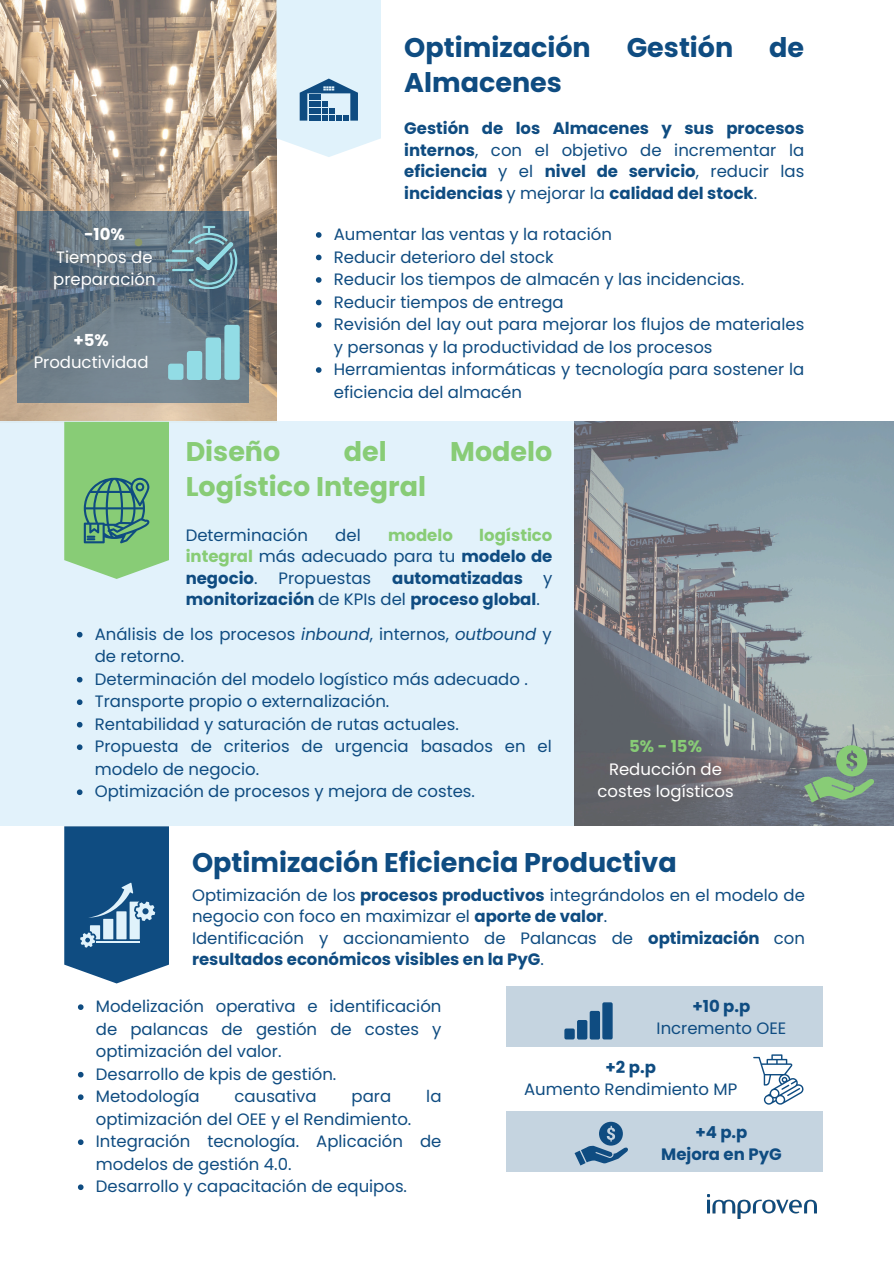
<style>
.page{position:relative;width:894px;height:1264px;background:#fff}
.page>*{position:absolute;margin:0;border:0;box-sizing:border-box;transform-origin:0 0}
.t1{font:700 27px "Poppins";color:#0f4c81}
.t2{font:700 27px "Poppins";color:#88cc76}
.t3{font:16.5px/22.5px "Poppins";color:#0f4c81}
.t4{font:700 16.5px/21.3px "Poppins";color:#0f4c81}
.t5{font:16.5px/22.5px "Poppins";color:#fff}
.t6{font:700 16.5px "Poppins";color:#88cc76}
.t7{font:700 16.5px "Poppins";color:#fff}
.s1{font-weight:400}
.s2{font-weight:700;color:#88cc76}
.s3{font-weight:700}
.s4{font-style:italic}
</style>
<div class="page">
<img style="left:0;top:0;width:277px;height:422px">
<svg style="left:17px;top:211px;width:232px;height:191px"></svg>
<div style="left:0;top:422px;width:893px;height:404px;background:#e0f2fb"></div>
<img style="left:574px;top:422px;width:319px;height:404px">
<img style="left:707px;top:1194px;width:109px;height:24px">
<svg style="left:276px;top:0;width:105px;height:157px"></svg>
<svg style="left:168px;top:325px;width:72px;height:55px"></svg>
<svg style="left:165px;top:226px;width:72px;height:63px"></svg>
<svg style="left:64px;top:422px;width:105px;height:157px"></svg>
<svg style="left:804px;top:745px;width:69px;height:57px"></svg>
<svg style="left:64px;top:826px;width:105px;height:157px"></svg>
<hr style="left:96px;top:941px;width:44px;height:2px;background:#e0f2fb">
<div style="left:506px;top:985px;width:316px;height:61px;background:#c5d4e0"></div>
<svg style="left:564px;top:1002px;width:48px;height:37px"></svg>
<svg style="left:753px;top:1054px;width:50px;height:50px"></svg>
<svg style="left:77px;top:632px;width:5px;height:5px"></svg>
<svg style="left:77px;top:677px;width:5px;height:5px"></svg>
<svg style="left:77px;top:699px;width:5px;height:6px"></svg>
<svg style="left:77px;top:722px;width:5px;height:5px"></svg>
<svg style="left:77px;top:744px;width:5px;height:6px"></svg>
<svg style="left:77px;top:789px;width:5px;height:6px"></svg>
<svg style="left:316px;top:232px;width:5px;height:6px"></svg>
<svg style="left:316px;top:255px;width:5px;height:5px"></svg>
<svg style="left:316px;top:277px;width:5px;height:6px"></svg>
<svg style="left:316px;top:300px;width:5px;height:5px"></svg>
<svg style="left:316px;top:322px;width:5px;height:6px"></svg>
<svg style="left:316px;top:367px;width:5px;height:6px"></svg>
<svg style="left:78px;top:1004px;width:5px;height:5px"></svg>
<svg style="left:78px;top:1071px;width:5px;height:6px"></svg>
<svg style="left:78px;top:1094px;width:5px;height:5px"></svg>
<svg style="left:78px;top:1139px;width:5px;height:5px"></svg>
<svg style="left:78px;top:1184px;width:5px;height:5px"></svg>
<div style="left:506px;top:1111px;width:316px;height:61px;background:#c5d4e0"></div>
<p class="t7" style="left:84px;top:223px;width:42px">-10%</p>
<h1 class="t5" style="left:53px;top:245px;width:104px">Tiempos de preparación</h1>
<p class="t7" style="left:73px;top:328px;width:37px">+5%</p>
<p class="t5" style="left:34px;top:351px;width:116px">Productividad</p>
<p class="t1" style="left:404px;top:29px;width:188px">Optimización</p>
<p class="t1" style="left:626px;top:29px;width:108px">Gestión</p>
<p class="t1" style="left:769px;top:29px;width:36px">de</p>
<p class="t1" style="left:404px;top:64px;width:159px">Almacenes</p>
<p class="t4" style="left:404px;top:118px;width:401px;text-align:justify">Gestión de los Almacenes y sus procesos internos<span class="s1">, con el objetivo de incrementar la </span>eficiencia <span class="s1">y el</span> nivel de servicio<span class="s1">, reducir las </span>incidencias <span class="s1">y mejorar la</span> calidad del stock<span class="s1">.</span></p>
<p class="t3" style="left:334px;top:223px;width:279px">Aumentar las ventas y la rotación</p>
<p class="t3" style="left:334px;top:245px;width:221px">Reducir deterioro del stock</p>
<p class="t3" style="left:334px;top:268px;width:412px">Reducir los tiempos de almacén y las incidencias.</p>
<p class="t3" style="left:334px;top:290px;width:231px">Reducir tiempos de entrega</p>
<p class="t3" style="left:334px;top:313px;width:472px">Revisión del lay out para mejorar los flujos de materiales y personas y la productividad de los procesos</p>
<p class="t3" style="left:334px;top:358px;width:472px">Herramientas informáticas y tecnología para sostener la eficiencia del almacén</p>
<p class="t2" style="left:186px;top:432px;width:96px">Diseño</p>
<p class="t2" style="left:344px;top:432px;width:44px">del</p>
<p class="t2" style="left:450px;top:432px;width:104px">Modelo</p>
<p class="t2" style="left:186px;top:467px;width:242px">Logístico Integral</p>
<p class="t3" style="left:186px;top:524px;width:124px">Determinación</p>
<p class="t3" style="left:335px;top:524px;width:27px">del</p>
<p class="t6" style="left:388px;top:523px;width:66px">modelo</p>
<p class="t3" style="left:186px;top:524px;width:368px;line-height:21.3px;text-align:justify;text-indent:293px"><span class="s2">logístico integral</span> más adecuado para tu <span class="s3">modelo de negocio</span>.</p>
<p class="t4" style="left:186px;top:567px;width:368px;text-indent:206px">automatizadas <span class="s1">y </span>monitorización <span class="s1">de KPIs del</span> proceso global<span class="s1">.</span></p>
<p class="t3" style="left:95px;top:622px;width:458px">Análisis de los procesos <span class="s4">inbound</span>, internos, <span class="s4">outbound</span> y de retorno.</p>
<p class="t3" style="left:95px;top:667px;width:434px">Determinación del modelo logístico más adecuado .</p>
<p class="t3" style="left:95px;top:690px;width:296px">Transporte propio o externalización.</p>
<p class="t3" style="left:95px;top:712px;width:365px">Rentabilidad y saturación de rutas actuales.</p>
<p class="t3" style="left:95px;top:735px;width:458px">Propuesta de criterios de urgencia basados en el modelo de negocio.</p>
<h1 class="t3" style="left:95px;top:780px;width:381px">Optimización de procesos y mejora de costes.</h1>
<p class="t3" style="left:278px;top:566px;width:94px">Propuestas</p>
<p class="t6" style="left:629px;top:735px;width:74px">5% - 15%</p>
<p class="t5" style="left:597px;top:757px;width:138px;text-align:center">Reducción de costes logísticos</p>
<p class="t1" style="left:192px;top:843px;width:486px">Optimización Eficiencia Productiva</p>
<p class="t3" style="left:192px;top:884px;width:614px;line-height:21.3px">Optimización de los <span class="s3">procesos productivos</span> integrándolos en el modelo de negocio con foco en maximizar el <span class="s3">aporte de valor</span>.</p>
<p class="t4" style="left:192px;top:927px;width:614px"><span class="s1">Identificación y accionamiento de Palancas de</span> optimización <span class="s1">con </span>resultados económicos visibles en la PyG<span class="s1">.</span></p>
<p class="t3" style="left:96px;top:995px;width:347px;text-align:justify">Modelización operativa e identificación de palancas de gestión de costes y optimización del valor.</p>
<p class="t3" style="left:96px;top:1062px;width:242px">Desarrollo de kpis de gestión.</p>
<p class="t3" style="left:96px;top:1085px;width:105px">Metodología</p>
<p class="t3" style="left:234px;top:1085px;width:83px">causativa</p>
<p class="t3" style="left:351px;top:1085px;width:41px">para</p>
<p class="t3" style="left:426px;top:1085px;width:17px">la</p>
<p class="t3" style="left:96px;top:1107px;width:317px">optimización del OEE y el Rendimiento.</p>
<p class="t3" style="left:96px;top:1130px;width:347px">Integración tecnología. Aplicación de modelos de gestión 4.0.</p>
<p class="t3" style="left:96px;top:1175px;width:312px">Desarrollo y capacitación de equipos.</p>
<p class="t4" style="left:692px;top:995px;width:59px">+10 p.p</p>
<p class="t3" style="left:656px;top:1017px;width:131px">Incremento OEE</p>
<h1 class="t4" style="left:605px;top:1056px;width:52px">+2 p.p</h1>
<p class="t3" style="left:524px;top:1078px;width:214px">Aumento Rendimiento MP</p>
<p class="t4" style="left:661px;top:1120px;width:122px;line-height:22.5px;text-align:center">+4 p.p<br>Mejora en PyG</p>
</div>
